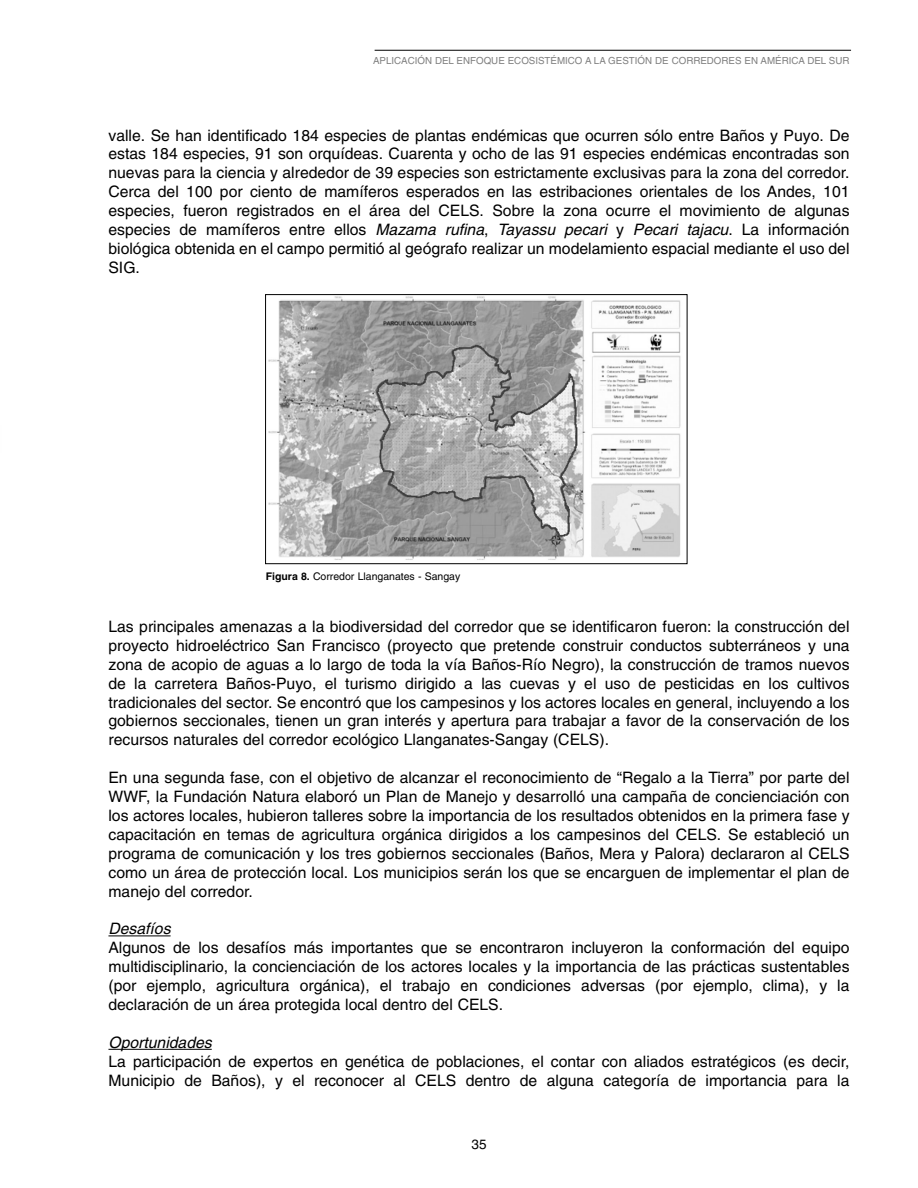
<style>
.page{position:relative;width:918px;height:1188px;background:#fff}
.page>*{position:absolute;margin:0;border:0;box-sizing:border-box;transform-origin:0 0}
.t1{font:15.75px/18.9px "Helvetica";color:#000;text-align:justify}
.t2{font:italic 15.75px "Helvetica";color:#000}
.t3{font:13.5px "Helvetica";color:#000}
.t4{font:10.5px "Helvetica";color:#000}
.t5{font:9.75px "Helvetica";color:#808080}
.s1{font-style:italic}
.s2{font-weight:700}
</style>
<div class="page">
<hr style="left:108px;top:936px;width:63px;height:1px;background:#000">
<hr style="left:108px;top:1049px;width:104px;height:1px;background:#000">
<hr style="left:375px;top:50px;width:476px;height:1px;background:#000">
<img style="left:265px;top:296px;width:422px;height:269px">
<div style="left:265px;top:294px;width:422px;height:270px;border:1px solid #000"></div>
<p class="t5" style="left:373px;top:57px;width:478px">APLICACIÓN DEL ENFOQUE ECOSISTÉMICO A LA GESTIÓN DE CORREDORES EN AMÉRICA DEL SUR</p>
<p class="t1" style="left:108px;top:127px;width:743px">valle. Se han identificado 184 especies de plantas endémicas que ocurren sólo entre Baños y Puyo. De estas 184 especies, 91 son orquídeas. Cuarenta y ocho de las 91 especies endémicas encontradas son nuevas para la ciencia y alrededor de 39 especies son estrictamente exclusivas para la zona del corredor.<br>Cerca del 100 por ciento de mamíferos esperados en las estribaciones orientales de los Andes, 101 especies, fueron registrados en el área del CELS. Sobre la zona ocurre el movimiento de algunas especies de mamíferos entre ellos <span class="s1">Mazama rufina</span>, <span class="s1">Tayassu pecari</span> y <span class="s1">Pecari tajacu</span>. La información biológica obtenida en el campo permitió al geógrafo realizar un modelamiento espacial mediante el uso del SIG.</p>
<p class="t4" style="left:266px;top:573px;width:196px"><span class="s2">Figura 8.</span> Corredor Llanganates - Sangay</p>
<p class="t1" style="left:108px;top:618px;width:743px">Las principales amenazas a la biodiversidad del corredor que se identificaron fueron: la construcción del proyecto hidroeléctrico San Francisco (proyecto que pretende construir conductos subterráneos y una zona de acopio de aguas a lo largo de toda la vía Baños-Río Negro), la construcción de tramos nuevos de la carretera Baños-Puyo, el turismo dirigido a las cuevas y el uso de pesticidas en los cultivos tradicionales del sector. Se encontró que los campesinos y los actores locales en general, incluyendo a los gobiernos seccionales, tienen un gran interés y apertura para trabajar a favor de la conservación de los recursos naturales del corredor ecológico Llanganates-Sangay (CELS).</p>
<p class="t1" style="left:108px;top:770px;width:743px">En una segunda fase, con el objetivo de alcanzar el reconocimiento de “Regalo a la Tierra” por parte del WWF, la Fundación Natura elaboró un Plan de Manejo y desarrolló una campaña de concienciación con los actores locales, hubieron talleres sobre la importancia de los resultados obtenidos en la primera fase y capacitación en temas de agricultura orgánica dirigidos a los campesinos del CELS. Se estableció un programa de comunicación y los tres gobiernos seccionales (Baños, Mera y Palora) declararon al CELS como un área de protección local. Los municipios serán los que se encarguen de implementar el plan de manejo del corredor.</p>
<p class="t2" style="left:108px;top:923px;width:64px">Desafíos</p>
<p class="t1" style="left:108px;top:940px;width:743px">Algunos de los desafíos más importantes que se encontraron incluyeron la conformación del equipo multidisciplinario, la concienciación de los actores locales y la importancia de las prácticas sustentables (por ejemplo, agricultura orgánica), el trabajo en condiciones adversas (por ejemplo, clima), y la declaración de un área protegida local dentro del CELS.</p>
<p class="t2" style="left:108px;top:1036px;width:105px">Oportunidades</p>
<p class="t1" style="left:108px;top:1053px;width:743px">La participación de expertos en genética de poblaciones, el contar con aliados estratégicos (es decir,<br>Municipio de Baños), y el reconocer al CELS dentro de alguna categoría de importancia para la</p>
<p class="t3" style="left:472px;top:1139px;width:17px">35</p>
</div>
